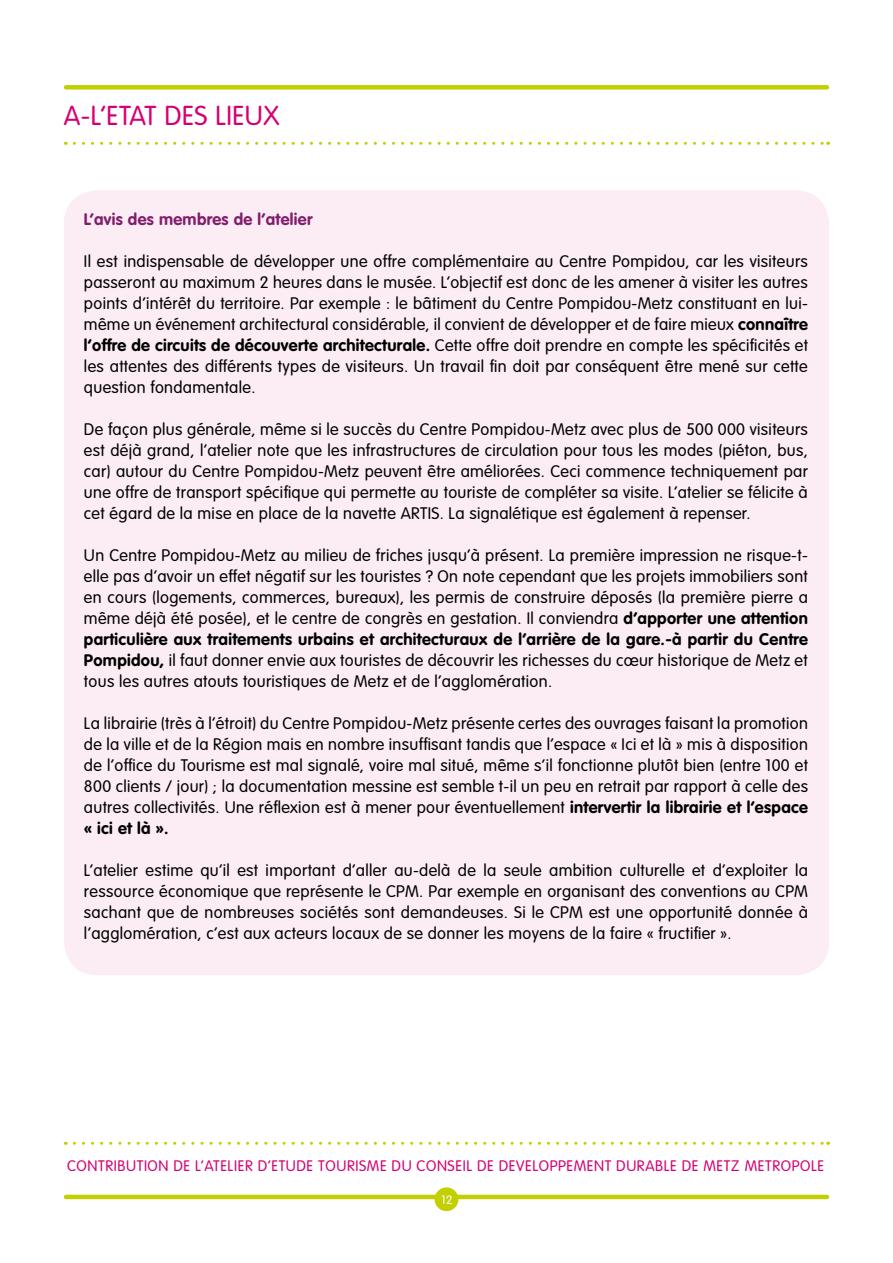
<style>
.page{position:relative;width:893px;height:1263px;background:#fff}
.page>*{position:absolute;margin:0;border:0;box-sizing:border-box;transform-origin:0 0}
.t1{font:300 27px "VAG Rounded";letter-spacing:.02em;color:#d40073}
.t2{font:300 16.5px/21px "VAG Rounded";letter-spacing:.02em;color:#000;text-align:justify}
.t3{font:700 16.5px "VAG Rounded";letter-spacing:.02em;color:#811e6e}
.t4{font:300 15px "VAG Rounded";letter-spacing:.04em;color:#d40073}
.t5{font:300 12px "VAG Rounded";color:#fff}
.s1{font-weight:700}
</style>
<div class="page">
<div style="left:66px;top:85px;width:761px;height:5px;background:#c2cf00"></div>
<hr style="left:66px;top:1195px;width:761px;height:4px;background:#c2cf00">
<svg style="left:74px;top:142px;width:755px;height:3px"></svg>
<svg style="left:74px;top:1142px;width:755px;height:3px"></svg>
<div style="left:435px;top:1187px;width:23px;height:24px;background:#c2cf00;border-radius:50%"></div>
<div style="left:64px;top:190px;width:765px;height:785px;background:#fbedf3;border-radius:34px"></div>
<h1 class="t1" style="left:64px;top:100px;width:217px">A-L’ETAT DES LIEUX</h1>
<p class="t3" style="left:84px;top:210px;width:230px">L’avis des membres de l’atelier</p>
<p class="t2" style="left:84px;top:251px;width:725px">Il est indispensable de développer une offre complémentaire au Centre Pompidou, car les visiteurs passeront au maximum 2 heures dans le musée. L’objectif est donc de les amener à visiter les autres points d’intérêt du territoire. Par exemple : le bâtiment du Centre Pompidou-Metz constituant en lui&shy;même un événement architectural considérable, il convient de développer et de faire mieux <span class="s1">connaître l’offre de circuits de découverte architecturale.</span> Cette offre doit prendre en compte les spécificités et les attentes des différents types de visiteurs. Un travail fin doit par conséquent être mené sur cette question fondamentale.</p>
<p class="t2" style="left:84px;top:419px;width:725px">De façon plus générale, même si le succès du Centre Pompidou-Metz avec plus de 500 000 visiteurs est déjà grand, l’atelier note que les infrastructures de circulation pour tous les modes (piéton, bus, car) autour du Centre Pompidou-Metz peuvent être améliorées. Ceci commence techniquement par une offre de transport spécifique qui permette au touriste de compléter sa visite. L’atelier se félicite à cet égard de la mise en place de la navette ARTIS. La signalétique est également à repenser.</p>
<p class="t2" style="left:84px;top:545px;width:725px">Un Centre Pompidou-Metz au milieu de friches jusqu’à présent. La première impression ne risque-t&shy;elle pas d’avoir un effet négatif sur les touristes ? On note cependant que les projets immobiliers sont en cours (logements, commerces, bureaux), les permis de construire déposés (la première pierre a même déjà été posée), et le centre de congrès en gestation. Il conviendra <span class="s1">d’apporter une attention particulière aux traitements urbains et architecturaux de l’arrière de la gare.-à partir du Centre Pompidou,</span> il faut donner envie aux touristes de découvrir les richesses du cœur historique de Metz et tous les autres atouts touristiques de Metz et de l’agglomération.</p>
<p class="t2" style="left:84px;top:713px;width:725px">La librairie (très à l’étroit) du Centre Pompidou-Metz présente certes des ouvrages faisant la promotion de la ville et de la Région mais en nombre insuffisant tandis que l’espace « Ici et là » mis à disposition de l’office du Tourisme est mal signalé, voire mal situé, même s’il fonctionne plutôt bien (entre 100 et 800 clients / jour) ; la documentation messine est semble t-il un peu en retrait par rapport à celle des autres collectivités. Une réflexion est à mener pour éventuellement <span class="s1">intervertir la librairie et l’espace « ici et là ».</span></p>
<p class="t2" style="left:84px;top:860px;width:725px">L’atelier estime qu’il est important d’aller au-delà de la seule ambition culturelle et d’exploiter la ressource économique que représente le CPM. Par exemple en organisant des conventions au CPM sachant que de nombreuses sociétés sont demandeuses. Si le CPM est une opportunité donnée à l’agglomération, c’est aux acteurs locaux de se donner les moyens de la faire « fructifier ».</p>
<p class="t4" style="left:67px;top:1157px;width:758px">CONTRIBUTION DE L’ATELIER D’ETUDE TOURISME DU CONSEIL DE DEVELOPPEMENT DURABLE DE METZ METROPOLE</p>
<p class="t5" style="left:441px;top:1193px;width:13px">12</p>
</div>
